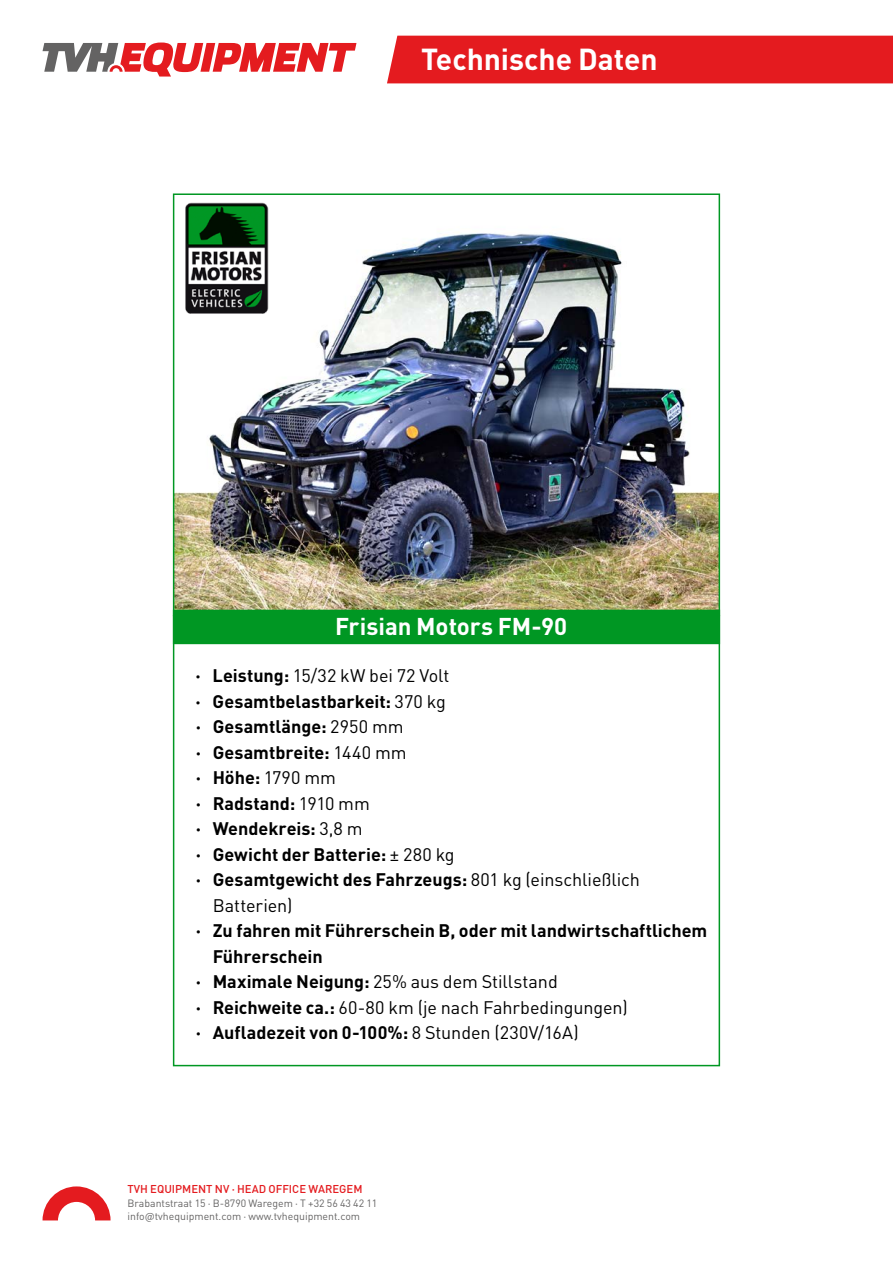
<style>
.page{position:relative;width:893px;height:1263px;background:#fff}
.page>*{position:absolute;margin:0;border:0;box-sizing:border-box;transform-origin:0 0}
.t1{font:700 30px "TVH Pro";color:#fff}
.t2{font:700 24px "TVH Pro";letter-spacing:-.005em;color:#fff}
.t3{font:700 18px/25.5px "TVH Pro";color:#000}
.t4{font:18px/25.5px "TVH Pro";letter-spacing:-.005em;color:#000}
.t5{font:500 11.25px "TVH Pro";color:#e41b1f}
.t6{font:10.5px/13.5px "TVH Pro";color:#646363}
.s1{font-weight:700}
.s2{font-weight:400}
</style>
<div class="page">
<svg style="left:43px;top:1186px;width:68px;height:34px"></svg>
<svg style="left:43px;top:43px;width:313px;height:34px"></svg>
<div style="left:387px;top:36px;width:506px;height:47px;background:#e41b1f"></div>
<img style="left:176px;top:233px;width:541px;height:377px">
<div style="left:173px;top:610px;width:547px;height:34px;background:#009723"></div>
<div style="left:173px;top:615px;width:547px;height:451px;border:2px solid #009723"></div>
<img style="left:180px;top:202px;width:91px;height:113px">
<h1 class="t1" style="left:421px;top:34px;width:238px">Technische Daten</h1>
<h2 class="t2" style="left:335px;top:606px;width:234px">Frisian Motors FM-90</h2>
<p class="t4" style="left:196px;top:661px;width:255px"><span class="s1">• Leistung:</span> 15/32 kW bei 72 Volt</p>
<p class="t3" style="left:196px;top:686px;width:252px">• Gesamtbelastbarkeit: <span class="s2">370 kg</span></p>
<p class="t3" style="left:196px;top:712px;width:209px">• Gesamtlänge: <span class="s2">2950 mm</span></p>
<p class="t3" style="left:196px;top:737px;width:212px">• Gesamtbreite: <span class="s2">1440 mm</span></p>
<p class="t3" style="left:196px;top:763px;width:142px">• Höhe: <span class="s2">1790 mm</span></p>
<p class="t3" style="left:196px;top:788px;width:176px">• Radstand: <span class="s2">1910 mm</span></p>
<p class="t3" style="left:196px;top:814px;width:168px">• Wendekreis: <span class="s2">3,8 m</span></p>
<p class="t3" style="left:196px;top:839px;width:260px">• Gewicht der Batterie: <span class="s2">± 280 kg</span></p>
<p class="t4" style="left:213px;top:865px;width:429px;text-indent:-17px"><span class="s1">• Gesamtgewicht des Fahrzeugs:</span> 801 kg (einschließlich<br>Batterien)</p>
<p class="t3" style="left:213px;top:916px;width:496px;text-indent:-17px">• Zu fahren mit Führerschein B, oder mit landwirtschaftlichem<br>Führerschein</p>
<p class="t4" style="left:196px;top:967px;width:364px"><span class="s1">• Maximale Neigung:</span> 25% aus dem Stillstand</p>
<p class="t4" style="left:196px;top:993px;width:433px"><span class="s1">• Reichweite ca.:</span> 60-80 km (je nach Fahrbedingungen)</p>
<p class="t3" style="left:196px;top:1018px;width:385px">• Aufladezeit von 0-100%: <span class="s2">8 Stunden (230V/16A)</span></p>
<p class="t5" style="left:128px;top:1180px;width:236px">TVH EQUIPMENT NV • HEAD OFFICE WAREGEM</p>
<p class="t6" style="left:128px;top:1195px;width:251px">Brabantstraat 15 • B-8790 Waregem • T +32 56 43 42 11 info@tvhequipment.com • www.tvhequipment.com</p>
</div>
